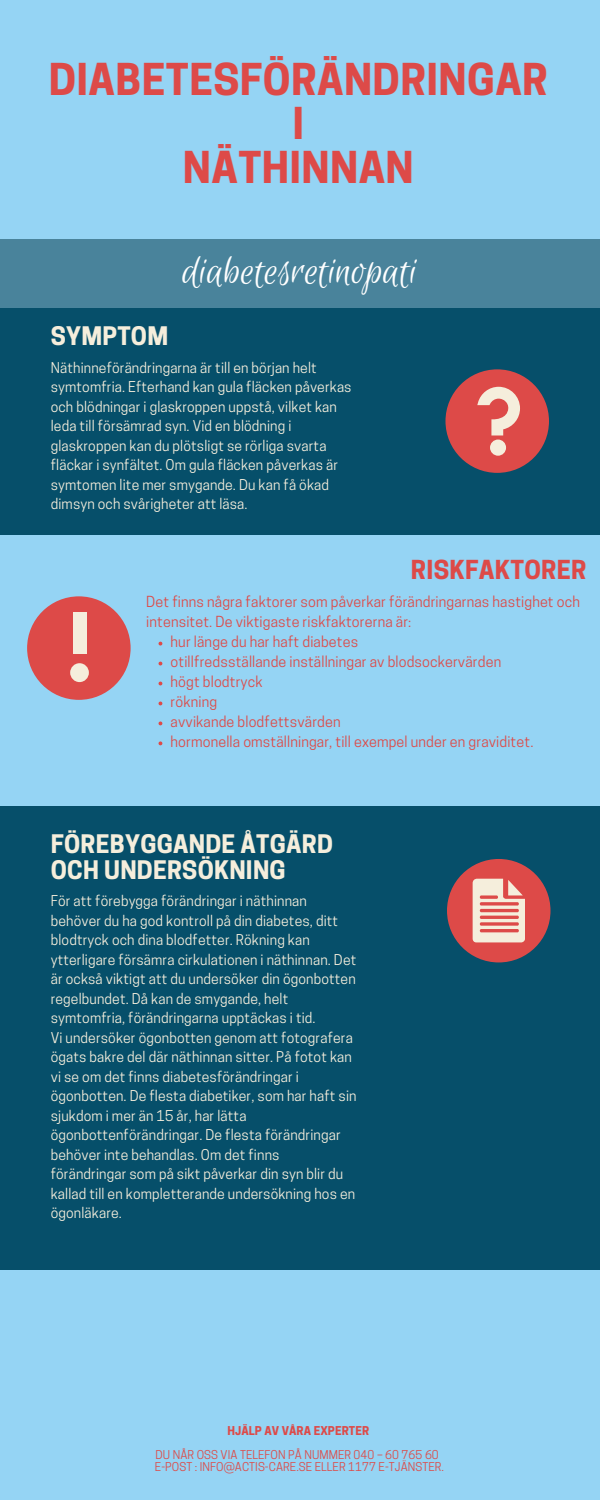
<style>
.page{position:relative;width:600px;height:1500px;background:#95d4f4}
.page>*{position:absolute;margin:0;border:0;box-sizing:border-box;transform-origin:0 0}
.t1{font:43.6px "Euphoria Script";color:#fff}
.t2{font:700 41.2px/44.2px "Cooper Hewitt";letter-spacing:.01em;color:#dd4a48;text-align:center}
.t3{font:700 24.6px "Cooper Hewitt";letter-spacing:.01em;color:#dd4a48}
.t4{font:700 24px/25.5px "Cooper Hewitt";letter-spacing:.01em;color:#f5eedc}
.t5{font:14.3px/20px "Cooper Hewitt";letter-spacing:.01em;color:#dd4a48}
.t6{font:14px/19.5px "Cooper Hewitt";letter-spacing:.01em;color:#f5eedc}
.t7{font:11.5px/12px "Cooper Hewitt";letter-spacing:.01em;color:#dd4a48}
.t8{font:700 11.5px "Cooper Hewitt";letter-spacing:.01em;color:#dd4a48}
</style>
<div class="page">
<div style="left:0;top:307px;width:600px;height:228px;background:#064f6a"></div>
<div style="left:0;top:239px;width:600px;height:68px;background:#49839b"></div>
<div style="left:446px;top:369px;width:103px;height:104px;background:#dd4a48;border-radius:50%"></div>
<div style="left:0;top:806px;width:600px;height:464px;background:#064f6a"></div>
<div style="left:27px;top:596px;width:104px;height:104px;background:#dd4a48;border-radius:50%"></div>
<div style="left:447px;top:859px;width:104px;height:103px;background:#dd4a48;border-radius:50%"></div>
<svg style="left:473px;top:879px;width:51px;height:63px"></svg>
<div style="left:73px;top:613px;width:13px;height:41px;background:#f5eedc"></div>
<div style="left:70px;top:663px;width:19px;height:19px;background:#f5eedc;border-radius:50%"></div>
<svg style="left:159px;top:642px;width:3px;height:4px"></svg>
<svg style="left:159px;top:741px;width:3px;height:4px"></svg>
<svg style="left:477px;top:387px;width:43px;height:48px"></svg>
<div style="left:490px;top:440px;width:16px;height:16px;background:#f5eedc;border-radius:50%"></div>
<h2 class="t2" style="left:49px;top:62px;width:501px">DIABETESFÖRÄNDRINGAR<br>I<br>NÄTHINNAN</h2>
<h1 class="t1" style="left:183px;top:248px;width:236px">diabetesretinopati</h1>
<h3 class="t4" style="left:51px;top:327px;width:119px">SYMPTOM</h3>
<p class="t6" style="left:51px;top:360px;width:302px">Näthinneförändringarna är till en början helt symtomfria. Efterhand kan gula fläcken påverkas och blödningar i glaskroppen uppstå, vilket kan leda till försämrad syn. Vid en blödning i glaskroppen kan du plötsligt se rörliga svarta fläckar i synfältet. Om gula fläcken påverkas är symtomen lite mer smygande. Du kan få ökad dimsyn och svårigheter att läsa.</p>
<h3 class="t3" style="left:411px;top:560px;width:177px">RISKFAKTORER</h3>
<p class="t5" style="left:146px;top:594px;width:435px">Det finns några faktorer som påverkar förändringarnas hastighet och intensitet. De viktigaste riskfaktorerna är:</p>
<p class="t5" style="left:171px;top:633px;width:364px">hur länge du har haft diabetes<br>otillfredsställande inställningar av blodsockervärden högt blodtryck<br>rökning<br>avvikande blodfettsvärden<br>hormonella omställningar, till exempel under en graviditet.</p>
<h3 class="t4" style="left:51px;top:834px;width:284px">FÖREBYGGANDE ÅTGÄRD<br>OCH UNDERSÖKNING</h3>
<p class="t6" style="left:51px;top:893px;width:307px">För att förebygga förändringar i näthinnan behöver du ha god kontroll på din diabetes, ditt blodtryck och dina blodfetter. Rökning kan ytterligare försämra cirkulationen i näthinnan. Det är också viktigt att du undersöker din ögonbotten regelbundet. Då kan de smygande, helt symtomfria, förändringarna upptäckas i tid.<br>Vi undersöker ögonbotten genom att fotografera ögats bakre del där näthinnan sitter. På fotot kan vi se om det finns diabetesförändringar i ögonbotten. De flesta diabetiker, som har haft sin sjukdom i mer än 15 år, har lätta ögonbottenförändringar. De flesta förändringar behöver inte behandlas. Om det finns förändringar som på sikt påverkar din syn blir du kallad till en kompletterande undersökning hos en ögonläkare.</p>
<p class="t8" style="left:227px;top:1426px;width:143px">HJÄLP AV VÅRA EXPERTER</p>
<p class="t7" style="left:155px;top:1450px;width:291px">DU NÅR OSS VIA TELEFON PÅ NUMMER 040 – 60 765 60<br>E-POST : INFO@ACTIS-CARE.SE ELLER 1177 E-TJÄNSTER.</p>
</div>
